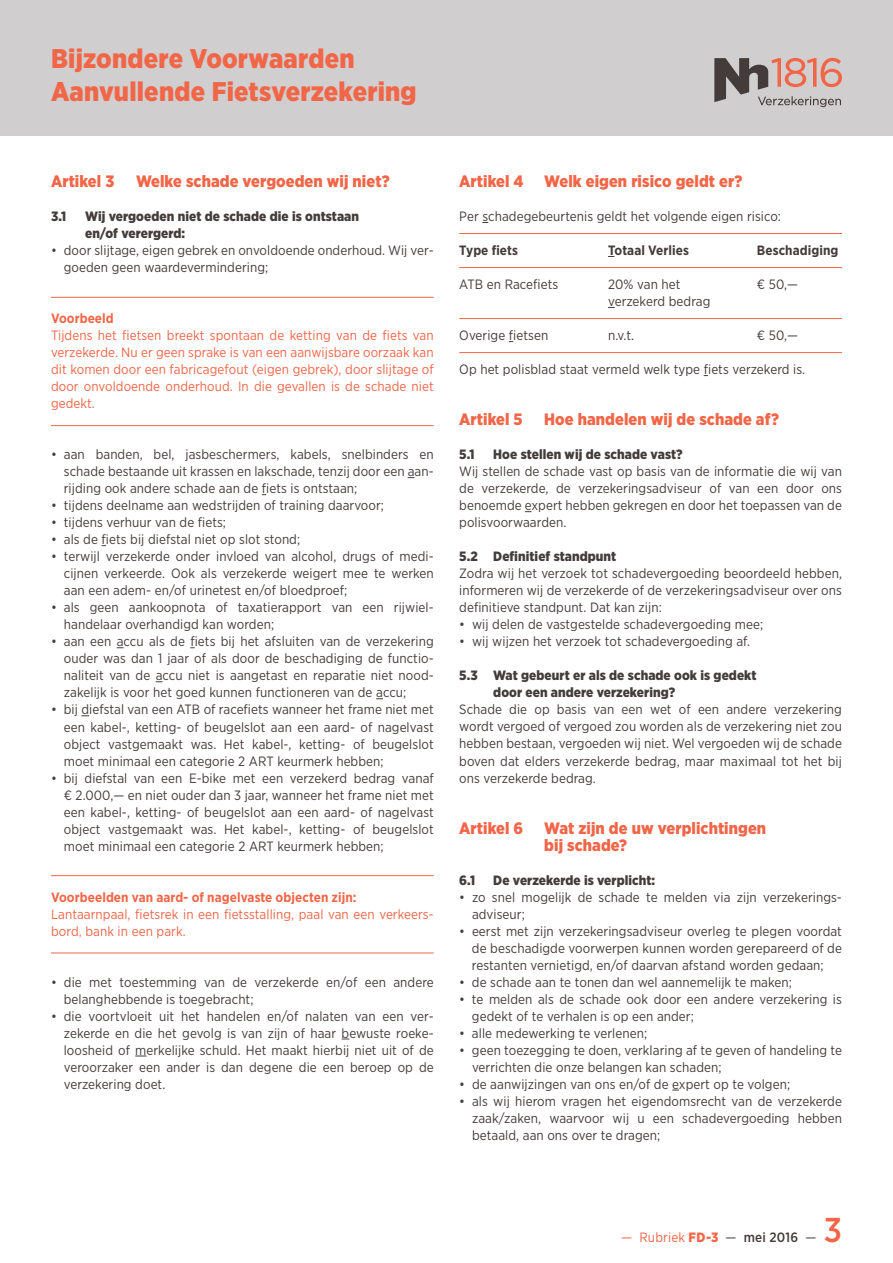
<style>
.page{position:relative;width:893px;height:1263px;background:#fff}
.page>*{position:absolute;margin:0;border:0;box-sizing:border-box;transform-origin:0 0}
.t1{font:500 34.5px "Gotham Narrow";color:#f26648}
.t2{font:900 27px/33px "Gotham Narrow";letter-spacing:.01em;color:#f26648}
.t3{font:900 16.5px/17px "Gotham Narrow";letter-spacing:.005em;color:#f26648}
.t4{font:13.5px/17px "Gotham Narrow";letter-spacing:.005em;color:#443c3a;text-align:justify}
.t5{font:13.5px/17px "Gotham Narrow";letter-spacing:.005em;color:#f26648;text-align:justify}
.t6{font:900 13.5px/17px "Gotham Narrow";letter-spacing:.005em;color:#443c3a}
.t7{font:700 13.5px "Gotham Narrow";letter-spacing:.005em;color:#f26648}
.t8{font:700 13.5px "Gotham Narrow";letter-spacing:.005em;color:#443c3a}
.s1{font-weight:900}
.s2{color:#443c3a}
.s3{font-weight:500;color:#443c3a}
</style>
<div class="page">
<hr style="left:51px;top:297px;width:383px;height:1px;background:#f26648">
<hr style="left:51px;top:425px;width:383px;height:1px;background:#f26648">
<hr style="left:51px;top:875px;width:383px;height:1px;background:#f26648">
<hr style="left:51px;top:952px;width:383px;height:1px;background:#f26648">
<svg style="left:135px;top:1056px;width:12px;height:1px"></svg>
<hr style="left:459px;top:233px;width:383px;height:1px;background:#f26648">
<hr style="left:459px;top:267px;width:383px;height:1px;background:#f26648">
<hr style="left:459px;top:318px;width:383px;height:1px;background:#f26648">
<hr style="left:459px;top:352px;width:383px;height:1px;background:#f26648">
<div style="left:0;top:0;width:893px;height:136px;background:#d0cece"></div>
<svg style="left:714px;top:58px;width:128px;height:49px"></svg>
<h2 class="t2" style="left:51px;top:41px;width:367px">Bijzondere Voorwaarden<br>Aanvullende Fietsverzekering</h2>
<p class="t3" style="left:51px;top:173px;width:65px">Artikel 3</p>
<p class="t3" style="left:136px;top:173px;width:255px">Welke schade vergoeden wij niet?</p>
<p class="t6" style="left:51px;top:208px;width:17px">3.1</p>
<p class="t6" style="left:85px;top:208px;width:275px">Wij vergoeden niet de schade die is ontstaan en/of verergerd:</p>
<p class="t4" style="left:64px;top:242px;width:371px;text-indent:-13px">• door slijtage, eigen gebrek en onvoldoende onderhoud. Wij ver&shy;goeden geen waardevermindering;</p>
<p class="t7" style="left:51px;top:310px;width:64px">Voorbeeld</p>
<p class="t5" style="left:51px;top:327px;width:384px">Tijdens het fietsen breekt spontaan de ketting van de fiets van verzekerde. Nu er geen sprake is van een aanwijsbare oorzaak kan dit komen door een fabricagefout (eigen gebrek), door slijtage of door onvoldoende onderhoud. In die gevallen is de schade niet gedekt.</p>
<p class="t4" style="left:64px;top:446px;width:371px;text-indent:-13px">• aan banden, bel, jasbeschermers, kabels, snelbinders en schade bestaande uit krassen en lakschade, tenzij door een aan&shy;rijding ook andere schade aan de fiets is ontstaan;</p>
<p class="t4" style="left:51px;top:497px;width:334px">• tijdens deelname aan wedstrijden of training daarvoor;</p>
<p class="t4" style="left:51px;top:514px;width:177px">• tijdens verhuur van de fiets;</p>
<p class="t4" style="left:51px;top:531px;width:251px">• als de fiets bij diefstal niet op slot stond;</p>
<p class="t4" style="left:64px;top:548px;width:371px;text-indent:-13px">• terwijl verzekerde onder invloed van alcohol, drugs of medi&shy;cijnen verkeerde. Ook als verzekerde weigert mee te werken aan een adem- en/of urinetest en/of bloedproef;</p>
<p class="t4" style="left:64px;top:599px;width:371px;text-indent:-13px">• als geen aankoopnota of taxatierapport van een rijwiel&shy;handelaar overhandigd kan worden;</p>
<p class="t4" style="left:64px;top:633px;width:371px;text-indent:-13px">• aan een accu als de fiets bij het afsluiten van de verzekering ouder was dan 1 jaar of als door de beschadiging de functio&shy;naliteit van de accu niet is aangetast en reparatie niet nood&shy;zakelijk is voor het goed kunnen functioneren van de accu;</p>
<p class="t4" style="left:64px;top:701px;width:371px;text-indent:-13px">• bij diefstal van een ATB of racefiets wanneer het frame niet met een kabel-, ketting- of beugelslot aan een aard- of nagelvast object vastgemaakt was. Het kabel-, ketting- of beugelslot moet minimaal een categorie 2 ART keurmerk hebben;</p>
<p class="t4" style="left:64px;top:769px;width:371px;text-indent:-13px">• bij diefstal van een E-bike met een verzekerd bedrag vanaf € 2.000,— en niet ouder dan 3 jaar, wanneer het frame niet met een kabel-, ketting- of beugelslot aan een aard- of nagelvast object vastgemaakt was. Het kabel-, ketting- of beugelslot moet minimaal een categorie 2 ART keurmerk hebben;</p>
<p class="t7" style="left:51px;top:888px;width:307px">Voorbeelden van aard- of nagelvaste objecten zijn:</p>
<p class="t5" style="left:51px;top:905px;width:384px">Lantaarnpaal, fietsrek in een fietsstalling, paal van een verkeers&shy;bord, bank in een park.</p>
<p class="t4" style="left:64px;top:973px;width:371px;text-indent:-13px">• die met toestemming van de verzekerde en/of een andere belanghebbende is toegebracht;</p>
<p class="t4" style="left:64px;top:1007px;width:371px;text-indent:-13px">• die voortvloeit uit het handelen en/of nalaten van een ver&shy;zekerde en die het gevolg is van zijn of haar bewuste roeke&shy;loosheid of merkelijke schuld. Het maakt hierbij niet uit of de veroorzaker een ander is dan degene die een beroep op de verzekering doet.</p>
<p class="t3" style="left:459px;top:173px;width:66px">Artikel 4</p>
<p class="t3" style="left:544px;top:173px;width:200px">Welk eigen risico geldt er?</p>
<p class="t4" style="left:459px;top:208px;width:323px">Per schadegebeurtenis geldt het volgende eigen risico:</p>
<p class="t8" style="left:459px;top:242px;width:60px">Type fiets</p>
<p class="t8" style="left:608px;top:242px;width:82px">Totaal Verlies</p>
<p class="t8" style="left:757px;top:242px;width:83px">Beschadiging</p>
<p class="t4" style="left:459px;top:276px;width:101px">ATB en Racefiets</p>
<p class="t4" style="left:608px;top:276px;width:74px">20% van het</p>
<p class="t4" style="left:757px;top:276px;width:43px">€ 50,—</p>
<p class="t4" style="left:608px;top:293px;width:104px">verzekerd bedrag</p>
<p class="t4" style="left:459px;top:327px;width:90px">Overige fietsen</p>
<p class="t4" style="left:608px;top:327px;width:27px">n.v.t.</p>
<p class="t4" style="left:757px;top:327px;width:43px">€ 50,—</p>
<p class="t4" style="left:459px;top:361px;width:347px">Op het polisblad staat vermeld welk type fiets verzekerd is.</p>
<p class="t3" style="left:459px;top:411px;width:65px">Artikel 5</p>
<p class="t3" style="left:544px;top:411px;width:236px">Hoe handelen wij de schade af?</p>
<p class="t6" style="left:459px;top:446px;width:17px">5.1</p>
<p class="t6" style="left:493px;top:446px;width:191px">Hoe stellen wij de schade vast?</p>
<p class="t4" style="left:459px;top:463px;width:384px">Wij stellen de schade vast op basis van de informatie die wij van de verzekerde, de verzekeringsadviseur of van een door ons benoemde expert hebben gekregen en door het toepassen van de polisvoorwaarden.</p>
<p class="t6" style="left:459px;top:548px;width:159px">5.2 Definitief standpunt</p>
<p class="t4" style="left:459px;top:565px;width:384px">Zodra wij het verzoek tot schadevergoeding beoordeeld hebben, informeren wij de verzekerde of de verzekeringsadviseur over ons definitieve standpunt. Dat kan zijn:</p>
<p class="t4" style="left:459px;top:616px;width:305px">• wij delen de vastgestelde schadevergoeding mee;</p>
<p class="t4" style="left:459px;top:633px;width:292px">• wij wijzen het verzoek tot schadevergoeding af.</p>
<p class="t6" style="left:493px;top:667px;width:265px;text-indent:-34px">5.3 Wat gebeurt er als de schade ook is gedekt door een andere verzekering?</p>
<p class="t4" style="left:459px;top:701px;width:384px">Schade die op basis van een wet of een andere verzekering wordt vergoed of vergoed zou worden als de verzekering niet zou hebben bestaan, vergoeden wij niet. Wel vergoeden wij de schade boven dat elders verzekerde bedrag, maar maximaal tot het bij ons verzekerde bedrag.</p>
<p class="t3" style="left:459px;top:819px;width:66px">Artikel 6</p>
<p class="t3" style="left:544px;top:819px;width:223px">Wat zijn de uw verplichtingen bij schade?</p>
<p class="t6" style="left:459px;top:871px;width:17px">6.1</p>
<p class="t6" style="left:493px;top:871px;width:163px">De verzekerde is verplicht:</p>
<p class="t4" style="left:472px;top:888px;width:371px;text-indent:-13px">• zo snel mogelijk de schade te melden via zijn verzekerings&shy;adviseur;</p>
<p class="t4" style="left:472px;top:922px;width:371px;text-indent:-13px">• eerst met zijn verzekeringsadviseur overleg te plegen voordat de beschadigde voorwerpen kunnen worden gerepareerd of de restanten vernietigd, en/of daarvan afstand worden gedaan;</p>
<p class="t4" style="left:459px;top:973px;width:334px">• de schade aan te tonen dan wel aannemelijk te maken;</p>
<p class="t4" style="left:472px;top:990px;width:371px;text-indent:-13px">• te melden als de schade ook door een andere verzekering is gedekt of te verhalen is op een ander;</p>
<p class="t4" style="left:459px;top:1024px;width:189px">• alle medewerking te verlenen;</p>
<p class="t4" style="left:472px;top:1041px;width:371px;text-indent:-13px">• geen toezegging te doen, verklaring af te geven of handeling te verrichten die onze belangen kan schaden;</p>
<p class="t4" style="left:459px;top:1075px;width:332px">• de aanwijzingen van ons en/of de expert op te volgen;</p>
<p class="t4" style="left:472px;top:1092px;width:371px;text-indent:-13px">• als wij hierom vragen het eigendomsrecht van de verzekerde zaak/zaken, waarvoor wij u een schadevergoeding hebben betaald, aan ons over te dragen;</p>
<p class="t5" style="left:621px;top:1228px;width:197px">— Rubriek <span class="s1">FD-3</span> <span class="s2">—</span> <span class="s3">mei 2016</span> <span class="s2">—</span></p>
<h1 class="t1" style="left:824px;top:1208px;width:20px">3</h1>
</div>
